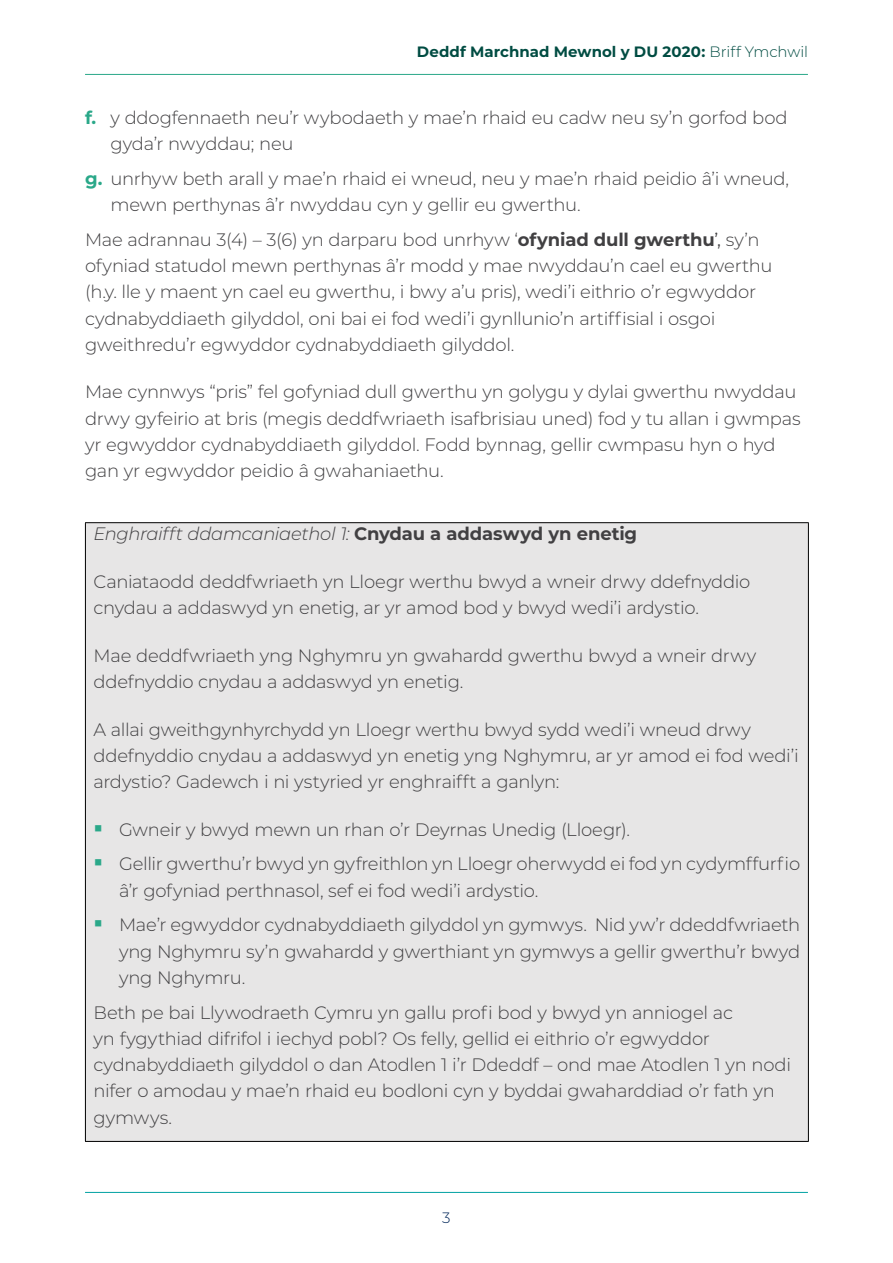
<style>
.page{position:relative;width:893px;height:1263px;background:#fff}
.page>*{position:absolute;margin:0;border:0;box-sizing:border-box;transform-origin:0 0}
.t1{font:300 18px/26.2px "Montserrat";letter-spacing:-.015em;color:#414042}
.t2{font:italic 300 18px "Montserrat";letter-spacing:-.02em;color:#414042}
.t3{font:700 15px "Montserrat";letter-spacing:.005em;color:#004c42}
.t4{font:300 15px "Montserrat";color:#002659}
.s1{font-weight:300}
.s2{font-weight:700;color:#2aa889}
.s3{font-weight:700}
.s4{font-weight:400}
.s5{font-weight:700;font-style:normal}
</style>
<div class="page">
<hr style="left:85px;top:1192px;width:723px;height:1px;background:#00a1a2">
<hr style="left:85px;top:74px;width:723px;height:1px;background:#2aa889">
<div style="left:85px;top:523px;width:723px;height:618px;background:#e7e6e6"></div>
<hr style="left:85px;top:522px;width:724px;height:1px;background:#000">
<hr style="left:85px;top:523px;width:1px;height:618px;background:#000">
<hr style="left:808px;top:523px;width:1px;height:618px;background:#000">
<hr style="left:85px;top:1141px;width:724px;height:1px;background:#000">
<p class="t3" style="left:417px;top:41px;width:392px">Deddf Marchnad Mewnol y DU 2020: <span class="s1">Briff Ymchwil</span></p>
<p class="t1" style="left:111px;top:104px;width:679px;text-indent:-26px"><span class="s2">f.</span> y ddogfennaeth neu’r wybodaeth y mae’n rhaid eu cadw neu sy’n gorfod bod gyda’r nwyddau; neu</p>
<p class="t1" style="left:111px;top:165px;width:680px;text-indent:-26px"><span class="s2">g.</span> unrhyw beth arall y mae’n rhaid ei wneud, neu y mae’n rhaid peidio â’i wneud, mewn perthynas â’r nwyddau cyn y gellir eu gwerthu.</p>
<p class="t1" style="left:85px;top:226px;width:689px">Mae adrannau 3(4) – 3(6) yn darparu bod unrhyw ‘<span class="s3">ofyniad dull gwerthu</span><span class="s4">’,</span> sy’n ofyniad statudol mewn perthynas â’r modd y mae nwyddau’n cael eu gwerthu (h.y. lle y maent yn cael eu gwerthu, i bwy a’u pris), wedi’i eithrio o’r egwyddor cydnabyddiaeth gilyddol, oni bai ei fod wedi’i gynllunio’n artiffisial i osgoi gweithredu’r egwyddor cydnabyddiaeth gilyddol.</p>
<p class="t1" style="left:85px;top:378px;width:717px">Mae cynnwys “pris” fel gofyniad dull gwerthu yn golygu y dylai gwerthu nwyddau drwy gyfeirio at bris (megis deddfwriaeth isafbrisiau uned) fod y tu allan i gwmpas yr egwyddor cydnabyddiaeth gilyddol. Fodd bynnag, gellir cwmpasu hyn o hyd gan yr egwyddor peidio â gwahaniaethu.</p>
<p class="t2" style="left:94px;top:522px;width:545px">Enghraifft ddamcaniaethol 1: <span class="s5">Cnydau a addaswyd yn enetig</span></p>
<p class="t1" style="left:94px;top:568px;width:658px">Caniataodd deddfwriaeth yn Lloegr werthu bwyd a wneir drwy ddefnyddio cnydau a addaswyd yn enetig, ar yr amod bod y bwyd wedi’i ardystio.</p>
<p class="t1" style="left:94px;top:642px;width:664px">Mae deddfwriaeth yng Nghymru yn gwahardd gwerthu bwyd a wneir drwy ddefnyddio cnydau a addaswyd yn enetig.</p>
<p class="t1" style="left:94px;top:715px;width:707px">A allai gweithgynhyrchydd yn Lloegr werthu bwyd sydd wedi’i wneud drwy ddefnyddio cnydau a addaswyd yn enetig yng Nghymru, ar yr amod ei fod wedi’i ardystio? Gadewch i ni ystyried yr enghraifft a ganlyn:</p>
<p class="t1" style="left:119px;top:811px;width:683px;line-height:34.8px">Gwneir y bwyd mewn un rhan o’r Deyrnas Unedig (Lloegr).<br>Gellir gwerthu’r bwyd yn gyfreithlon yn Lloegr oherwydd ei fod yn cydymffurfio</p>
<p class="t1" style="left:119px;top:872px;width:683px;line-height:34.8px">â’r gofyniad perthnasol, sef ei fod wedi’i ardystio.<br>Mae’r egwyddor cydnabyddiaeth gilyddol yn gymwys. Nid yw’r ddeddfwriaeth</p>
<p class="t1" style="left:119px;top:937px;width:683px">yng Nghymru sy’n gwahardd y gwerthiant yn gymwys a gellir gwerthu’r bwyd yng Nghymru.</p>
<p class="t1" style="left:94px;top:998px;width:699px">Beth pe bai Llywodraeth Cymru yn gallu profi bod y bwyd yn anniogel ac<br>yn fygythiad difrifol i iechyd pobl? Os felly, gellid ei eithrio o’r egwyddor cydnabyddiaeth gilyddol o dan Atodlen 1 i’r Ddeddf – ond mae Atodlen 1 yn nodi nifer o amodau y mae’n rhaid eu bodloni cyn y byddai gwaharddiad o’r fath yn gymwys.</p>
<p class="t4" style="left:442px;top:1207px;width:10px">3</p>
</div>
